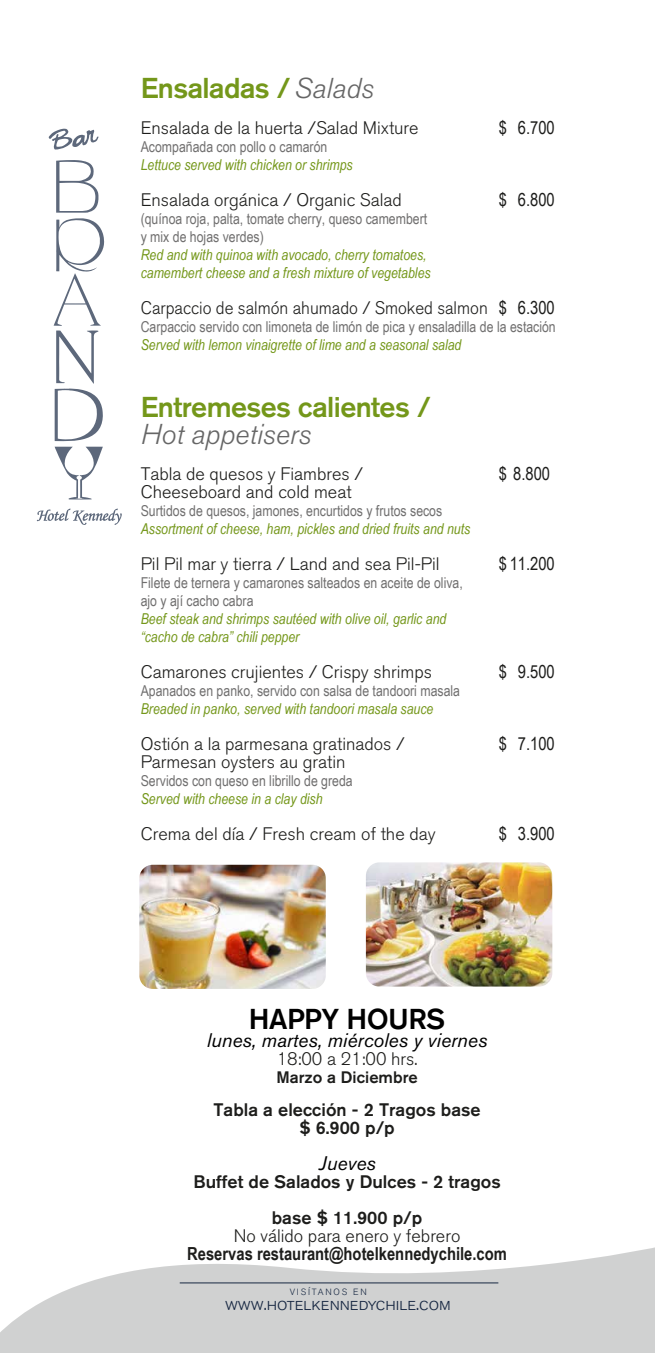
<style>
.page{position:relative;width:655px;height:1353px;background:#fff}
.page>*{position:absolute;margin:0;border:0;box-sizing:border-box;transform-origin:0 0}
.t1{font:500 28.5px "Akzidenz Grotesk BQ";letter-spacing:-.02em;color:#74971a}
.t2{font:italic 300 28.5px "Akzidenz Grotesk BQ";color:#666}
.t3{font:500 28.5px "Akzidenz Grotesk BQ";letter-spacing:-.02em;color:#000}
.t4{font:italic 19.5px "Akzidenz Grotesk BQ";color:#000}
.t5{font:300 18px "Akzidenz Grotesk BQ";color:#1d1d1b}
.t6{font:500 18px/18px "Akzidenz Grotesk BQ";color:#1d1d1b;text-align:center}
.t7{font:18px "Arial Narrow";color:#1d1d1b}
.t8{font:300 18px "Akzidenz Grotesk BQ";color:#1d1d1b;scale:.94 1}
.t9{font:700 18px "Arial Narrow";color:#1d1d1b}
.t10{font:18px "Akzidenz Grotesk BQ Light SC";color:#172742}
.t11{font:500 16.5px "Akzidenz Grotesk BQ";color:#1d1d1b}
.t12{font:italic 15px/18px "Arial Narrow";color:#74971a}
.t13{font:15px/18px "Arial Narrow";color:#706f6f}
.t14{font:9px "Akzidenz Grotesk BQ Light SC";letter-spacing:.2em;color:#172742}
.s1{font-weight:300;font-style:italic;color:#666}
.s2{font-family:"Arial Narrow";font-weight:400}
</style>
<div class="page">
<svg style="left:1px;top:1247px;width:654px;height:105px;fill:#d0d1d1"></svg>
<hr style="left:180px;top:1282px;width:318px;height:1px;background:#172742">
<img style="left:366px;top:862px;width:186px;height:124px">
<img style="left:139px;top:864px;width:187px;height:124px">
<svg style="left:48px;top:129px;width:51px;height:20px"></svg>
<svg style="left:54px;top:160px;width:50px;height:339px"></svg>
<svg style="left:37px;top:508px;width:85px;height:17px"></svg>
<h1 class="t1" style="left:141px;top:71px;width:234px">Ensaladas / <span class="s1">Salads</span></h1>
<p class="t5" style="left:141px;top:118px;width:279px">Ensalada de la huerta /Salad Mixture</p>
<p class="t7" style="left:499px;top:115px;width:57px">$ 6.700</p>
<p class="t13" style="left:141px;top:137px;width:188px">Acompañada con pollo o camarón</p>
<p class="t12" style="left:141px;top:156px;width:213px">Lettuce served with chicken or shrimps</p>
<p class="t5" style="left:141px;top:190px;width:263px">Ensalada orgánica / Organic Salad</p>
<p class="t7" style="left:499px;top:187px;width:57px">$ 6.800</p>
<p class="t13" style="left:141px;top:209px;width:288px">(quínoa roja, palta, tomate cherry, queso camembert y mix de hojas verdes)</p>
<p class="t12" style="left:141px;top:246px;width:291px">Red and with quinoa with avocado, cherry tomatoes, camembert cheese and a fresh mixture of vegetables</p>
<p class="t8" style="left:141px;top:298px;width:442px">Carpaccio de salmón ahumado / Smoked salmon <span class="s2">$ 6.300</span></p>
<p class="t13" style="left:141px;top:317px;width:416px">Carpaccio servido con limoneta de limón de pica y ensaladilla de la estación</p>
<p class="t12" style="left:141px;top:336px;width:322px">Served with lemon vinaigrette of lime and a seasonal salad</p>
<h1 class="t1" style="left:141px;top:389px;width:291px">Entremeses calientes /</h1>
<h1 class="t2" style="left:141px;top:417px;width:172px">Hot appetisers</h1>
<p class="t5" style="left:141px;top:463px;width:224px">Tabla de quesos y Fiambres /</p>
<p class="t7" style="left:499px;top:460px;width:53px">$ 8.800</p>
<p class="t5" style="left:141px;top:481px;width:212px">Cheeseboard and cold meat</p>
<p class="t13" style="left:141px;top:500px;width:303px">Surtidos de quesos, jamones, encurtidos y frutos secos</p>
<p class="t12" style="left:141px;top:519px;width:331px">Assortment of cheese, ham, pickles and dried fruits and nuts</p>
<p class="t5" style="left:141px;top:553px;width:300px">Pil Pil mar y tierra / Land and sea Pil-Pil</p>
<p class="t7" style="left:499px;top:550px;width:57px">$ 11.200</p>
<p class="t13" style="left:141px;top:572px;width:324px">Filete de ternera y camarones salteados en aceite de oliva, ajo y ají cacho cabra</p>
<p class="t12" style="left:141px;top:609px;width:307px">Beef steak and shrimps sautéed with olive oil, garlic and “cacho de cabra” chili pepper</p>
<p class="t5" style="left:141px;top:661px;width:293px">Camarones crujientes / Crispy shrimps</p>
<p class="t7" style="left:499px;top:658px;width:57px">$ 9.500</p>
<p class="t13" style="left:141px;top:680px;width:321px">Apanados en panko, servido con salsa de tandoori masala</p>
<p class="t12" style="left:141px;top:699px;width:294px">Breaded in panko, served with tandoori masala sauce</p>
<p class="t5" style="left:141px;top:733px;width:265px">Ostión a la parmesana gratinados /</p>
<p class="t7" style="left:499px;top:730px;width:57px">$ 7.100</p>
<p class="t5" style="left:141px;top:751px;width:206px">Parmesan oysters au gratin</p>
<p class="t13" style="left:141px;top:770px;width:213px">Servidos con queso en librillo de greda</p>
<p class="t12" style="left:141px;top:789px;width:183px">Served with cheese in a clay dish</p>
<p class="t5" style="left:141px;top:823px;width:296px">Crema del día / Fresh cream of the day</p>
<p class="t7" style="left:499px;top:820px;width:57px">$ 3.900</p>
<h1 class="t3" style="left:249px;top:1001px;width:198px">HAPPY HOURS</h1>
<h2 class="t4" style="left:207px;top:1027px;width:282px">lunes, martes, miércoles y viernes</h2>
<p class="t5" style="left:277px;top:1048px;width:142px">18:00 a 21:00 hrs.</p>
<p class="t11" style="left:276px;top:1066px;width:143px">Marzo a Diciembre</p>
<p class="t6" style="left:213px;top:1099px;width:269px">Tabla a elección - 2 Tragos base $ 6.900 p/p</p>
<h2 class="t4" style="left:318px;top:1150px;width:59px">Jueves</h2>
<p class="t6" style="left:193px;top:1162px;width:309px;line-height:36px">Buffet de Salados y Dulces - 2 tragos base $ 11.900 p/p</p>
<p class="t5" style="left:234px;top:1225px;width:228px">No válido para enero y febrero</p>
<p class="t9" style="left:187px;top:1239px;width:321px">Reservas restaurant@hotelkennedychile.com</p>
<p class="t14" style="left:290px;top:1286px;width:79px">VISÍTANOS EN</p>
<p class="t10" style="left:225px;top:1293px;width:227px">www.hotelkennedychile.com</p>
</div>
